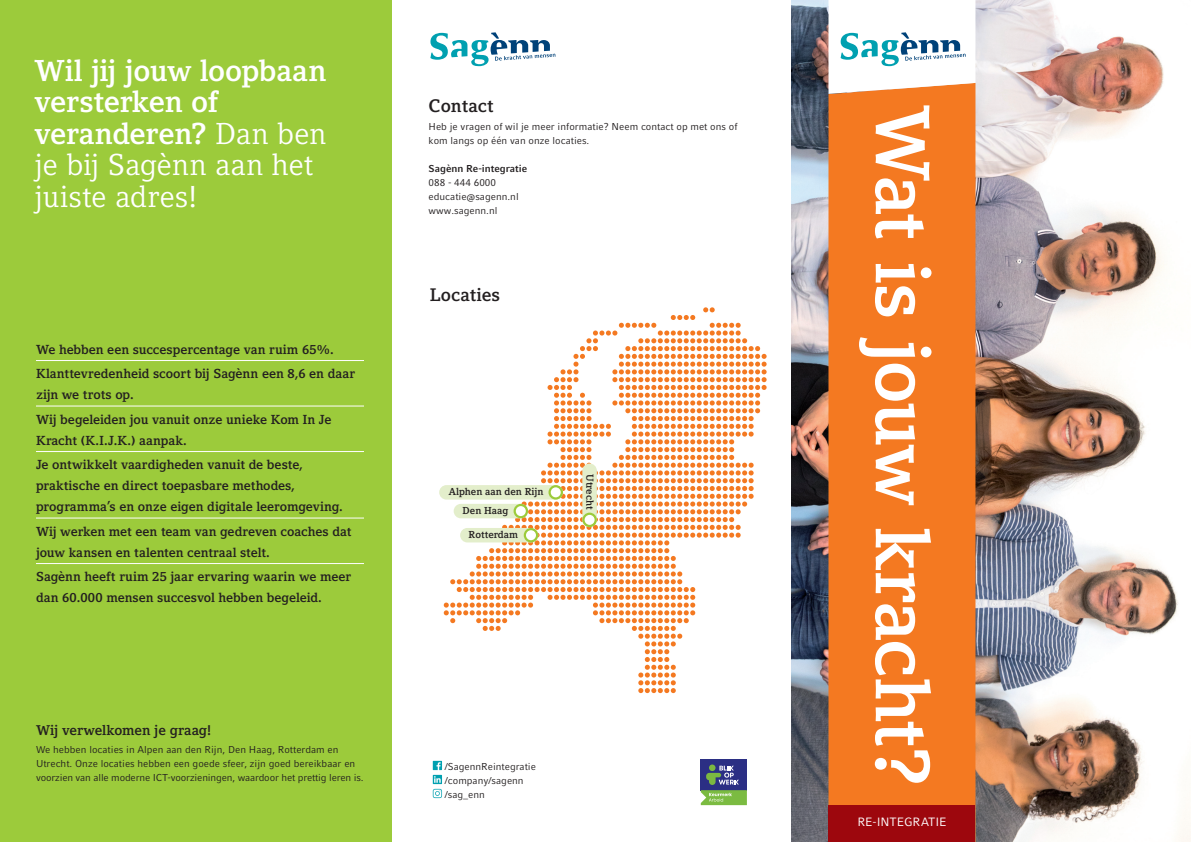
<style>
.page{position:relative;width:1191px;height:842px;background:#fff}
.page>*{position:absolute;margin:0;border:0;box-sizing:border-box;transform-origin:0 0}
.t1{font:700 76px "Compatil Letter LT";letter-spacing:-.03em;color:#fff}
.t2{font:700 30px/31.5px "Compatil Letter LT";letter-spacing:-.01em;color:#fff}
.t3{font:700 18px "Compatil Letter LT";color:#231f20}
.t4{font:700 14px "Compatil Letter LT";letter-spacing:-.005em;color:#231f20}
.t5{font:700 13px/24.5px "Compatil Letter LT";letter-spacing:-.005em;color:#231f20}
.t6{font:12px "Compatil Fact LT Pro";letter-spacing:-.005em;color:#fff}
.t7{font:10px/14px "Compatil Fact LT Pro";color:#231f20}
.t8{font:700 10px "Compatil Letter LT";color:#231f20}
.t9{font:700 10px "Compatil Fact LT Pro";color:#231f20}
.s1{font-weight:400}
</style>
<div class="page">
<img style="left:791px;top:0;width:400px;height:842px">
<div style="left:0;top:0;width:391px;height:842px;background:#9ccb3b"></div>
<div style="left:828px;top:94px;width:147px;height:711px;background:#f47921"></div>
<div style="left:828px;top:805px;width:147px;height:37px;background:#9d070d"></div>
<hr style="left:36px;top:360px;width:328px;height:1px;background:#fff">
<hr style="left:36px;top:406px;width:328px;height:1px;background:#fff">
<hr style="left:36px;top:451px;width:328px;height:1px;background:#fff">
<hr style="left:36px;top:518px;width:328px;height:1px;background:#fff">
<hr style="left:36px;top:563px;width:328px;height:1px;background:#fff">
<svg style="left:828px;top:0;width:147px;height:94px"></svg>
<svg style="left:430px;top:32px;width:125px;height:34px"></svg>
<div style="left:443px;top:485px;width:103px;height:14px;background:#fafcf6"></div>
<div style="left:439px;top:485px;width:124px;height:15px;background:#e3eecb;border-radius:7px"></div>
<svg style="left:433px;top:761px;width:9px;height:37px"></svg>
<div style="left:701px;top:759px;width:46px;height:31px;background:#2b2f84"></div>
<svg style="left:701px;top:766px;width:46px;height:39px"></svg>
<svg style="left:444px;top:307px;width:322px;height:386px"></svg>
<p class="t2" style="left:35px;top:54px;width:293px">Wil jij jouw loopbaan versterken of veranderen? <span class="s1">Dan ben je bij Sagènn aan het juiste adres!</span></p>
<p class="t5" style="left:36px;top:337px;width:320px">We hebben een succespercentage van ruim 65%.<br>Klanttevredenheid scoort bij Sagènn een 8,6 en daar</p>
<p class="t5" style="left:36px;top:382px;width:297px">zijn we trots op.<br>Wij begeleiden jou vanuit onze unieke Kom In Je</p>
<p class="t5" style="left:36px;top:428px;width:268px">Kracht (K.I.J.K.) aanpak.<br>Je ontwikkelt vaardigheden vanuit de beste,</p>
<p class="t5" style="left:36px;top:475px;width:308px;line-height:21px">praktische en direct toepasbare methodes, programma’s en onze eigen digitale leeromgeving.</p>
<p class="t5" style="left:36px;top:520px;width:317px;line-height:21px">Wij werken met een team van gedreven coaches dat jouw kansen en talenten centraal stelt.</p>
<p class="t5" style="left:36px;top:566px;width:317px;line-height:21px">Sagènn heeft ruim 25 jaar ervaring waarin we meer dan 60.000 mensen succesvol hebben begeleid.</p>
<p class="t4" style="left:36px;top:722px;width:177px">Wij verwelkomen je graag!</p>
<p class="t7" style="left:36px;top:742px;width:329px">We hebben locaties in Alpen aan den Rijn, Den Haag, Rotterdam en<br>Utrecht. Onze locaties hebben een goede sfeer, zijn goed bereikbaar en voorzien van alle moderne ICT-voorzieningen, waardoor het prettig leren is.</p>
<p class="t3" style="left:428px;top:95px;width:67px">Contact</p>
<p class="t7" style="left:428px;top:119px;width:310px">Heb je vragen of wil je meer informatie? Neem contact op met ons of kom langs op één van onze locaties.</p>
<p class="t9" style="left:428px;top:162px;width:100px">Sagènn Re-integratie</p>
<p class="t7" style="left:428px;top:175px;width:69px">088 - 444 6000</p>
<p class="t7" style="left:428px;top:189px;width:92px">educatie@sagenn.nl</p>
<p class="t7" style="left:428px;top:203px;width:70px">www.sagenn.nl</p>
<p class="t3" style="left:430px;top:284px;width:72px">Locaties</p>
<p class="t8" style="left:449px;top:486px;width:96px">Alphen aan den Rijn</p>
<p class="t8" style="left:462px;top:505px;width:47px">Den Haag</p>
<p class="t8" style="left:468px;top:529px;width:51px">Rotterdam</p>
<p class="t8" style="left:595px;top:474px;width:37px;rotate:90deg">Utrecht</p>
<p class="t7" style="left:445px;top:760px;width:93px">/SagennReintegratie</p>
<p class="t7" style="left:445px;top:774px;width:80px">/company/sagenn</p>
<p class="t7" style="left:445px;top:788px;width:42px">/sag_enn</p>
<p class="t1" style="left:947px;top:105px;width:682px;rotate:90deg">Wat is jouw kracht?</p>
<p class="t6" style="left:857px;top:815px;width:91px">RE-INTEGRATIE</p>
</div>
